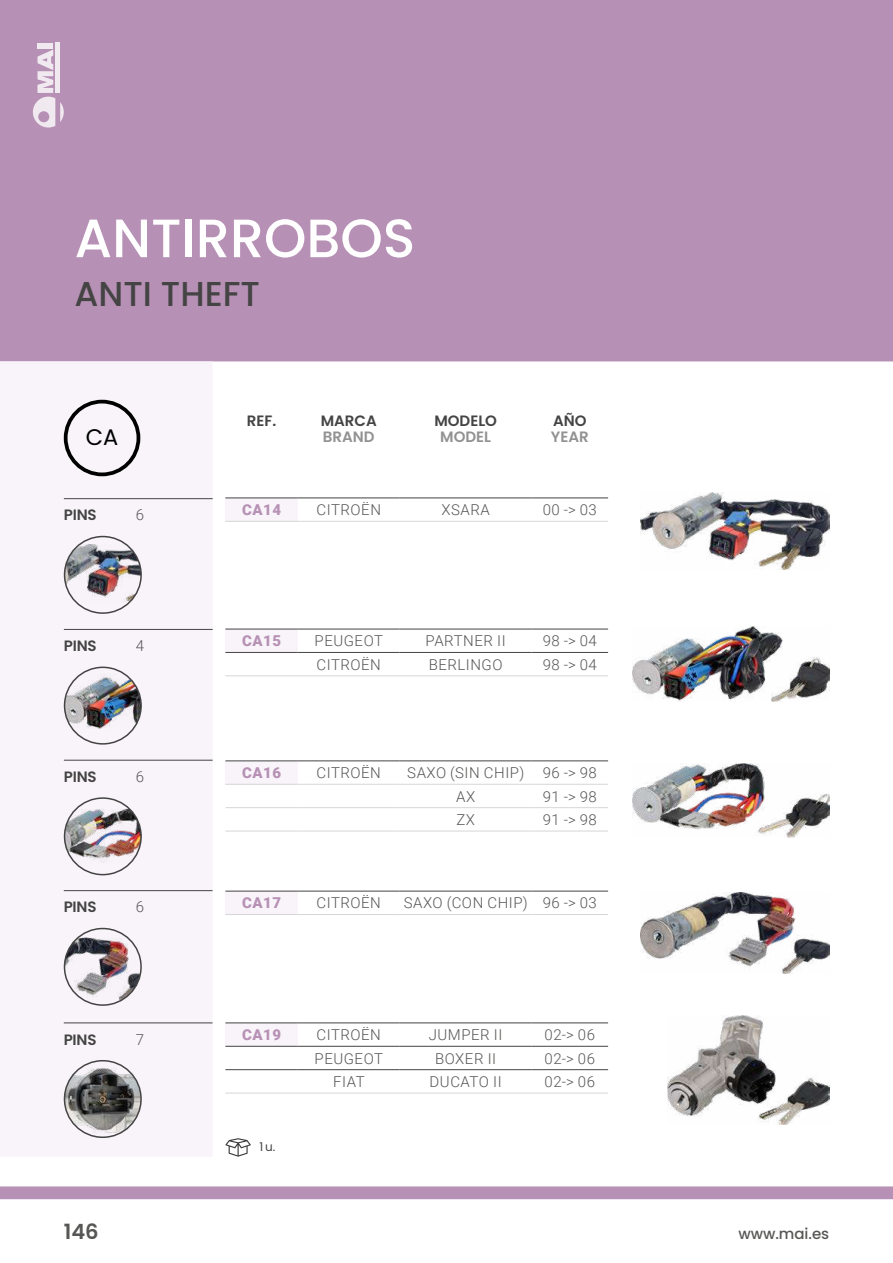
<style>
.page{position:relative;width:893px;height:1263px;background:#fff}
.page>*{position:absolute;margin:0;border:0;box-sizing:border-box;transform-origin:0 0}
.t1{font:500 54px "Poppins";color:#fff}
.t2{font:500 34.5px "Poppins";color:#454444}
.t3{font:22.5px "Poppins";color:#000}
.t4{font:600 21px "Poppins";color:#575756}
.t5{font:300 15px/23.4px "Roboto";letter-spacing:.035em;color:#575756}
.t6{font:600 15px "Poppins";letter-spacing:-.015em;color:#454444}
.t7{font:900 15px "Roboto";letter-spacing:.035em;color:#b791b5}
.t8{font:600 15px "Poppins";color:#929292}
.t9{font:500 15px "Poppins";letter-spacing:-.005em;color:#575756}
.t10{font:12px "Poppins";color:#454444}
</style>
<div class="page">
<div style="left:0;top:0;width:893px;height:361px;background:#b791b5"></div>
<svg style="left:0;top:1186px;width:893px;height:13px;background:#b994b7"></svg>
<div style="left:55px;top:43px;width:5px;height:50px;background:#f0e9f0"></div>
<div style="left:38px;top:43px;width:15px;height:5px;background:#f0e9f0"></div>
<svg style="left:33px;top:50px;width:31px;height:78px;background:#d3bdd2"></svg>
<img style="left:640px;top:893px;width:189px;height:80px">
<div style="left:0;top:361px;width:213px;height:795px;background:#f8f4f9"></div>
<hr style="left:64px;top:498px;width:149px;height:1px;background:#454444">
<div style="left:225px;top:498px;width:73px;height:23px;background:#f8f4f9"></div>
<hr style="left:225px;top:521px;width:73px;height:1px;background:#d6d7d8">
<hr style="left:298px;top:521px;width:102px;height:1px;background:#d6d7d8">
<hr style="left:400px;top:521px;width:132px;height:1px;background:#d6d7d8">
<hr style="left:532px;top:521px;width:76px;height:1px;background:#d6d7d8">
<hr style="left:225px;top:497px;width:73px;height:1px;background:#454444">
<hr style="left:298px;top:497px;width:102px;height:1px;background:#454444">
<hr style="left:400px;top:497px;width:132px;height:1px;background:#454444">
<hr style="left:532px;top:497px;width:76px;height:1px;background:#454444">
<hr style="left:64px;top:629px;width:149px;height:1px;background:#454444">
<div style="left:225px;top:629px;width:73px;height:23px;background:#f8f4f9"></div>
<hr style="left:225px;top:675px;width:73px;height:1px;background:#d6d7d8">
<hr style="left:298px;top:675px;width:102px;height:1px;background:#d6d7d8">
<hr style="left:400px;top:675px;width:132px;height:1px;background:#d6d7d8">
<hr style="left:532px;top:675px;width:76px;height:1px;background:#d6d7d8">
<hr style="left:225px;top:629px;width:73px;height:1px;background:#454444">
<hr style="left:298px;top:629px;width:102px;height:1px;background:#454444">
<hr style="left:400px;top:629px;width:132px;height:1px;background:#454444">
<hr style="left:532px;top:629px;width:76px;height:1px;background:#454444">
<hr style="left:225px;top:652px;width:73px;height:1px;background:#454444">
<hr style="left:298px;top:652px;width:102px;height:1px;background:#454444">
<hr style="left:400px;top:652px;width:132px;height:1px;background:#454444">
<hr style="left:532px;top:652px;width:76px;height:1px;background:#454444">
<hr style="left:64px;top:760px;width:149px;height:1px;background:#454444">
<div style="left:225px;top:761px;width:73px;height:23px;background:#f8f4f9"></div>
<hr style="left:225px;top:784px;width:73px;height:1px;background:#d6d7d8">
<hr style="left:298px;top:784px;width:102px;height:1px;background:#d6d7d8">
<hr style="left:400px;top:784px;width:132px;height:1px;background:#d6d7d8">
<hr style="left:532px;top:784px;width:76px;height:1px;background:#d6d7d8">
<hr style="left:225px;top:807px;width:73px;height:1px;background:#d6d7d8">
<hr style="left:298px;top:807px;width:102px;height:1px;background:#d6d7d8">
<hr style="left:400px;top:807px;width:132px;height:1px;background:#d6d7d8">
<hr style="left:532px;top:807px;width:76px;height:1px;background:#d6d7d8">
<hr style="left:225px;top:831px;width:73px;height:1px;background:#d6d7d8">
<hr style="left:298px;top:831px;width:102px;height:1px;background:#d6d7d8">
<hr style="left:400px;top:831px;width:132px;height:1px;background:#d6d7d8">
<hr style="left:532px;top:831px;width:76px;height:1px;background:#d6d7d8">
<hr style="left:225px;top:760px;width:73px;height:1px;background:#454444">
<hr style="left:298px;top:760px;width:102px;height:1px;background:#454444">
<hr style="left:400px;top:760px;width:132px;height:1px;background:#454444">
<hr style="left:532px;top:760px;width:76px;height:1px;background:#454444">
<img style="left:65px;top:544px;width:76px;height:59px">
<div style="left:64px;top:536px;width:78px;height:78px;border:2px solid #454444;border-radius:50%"></div>
<img style="left:65px;top:667px;width:76px;height:62px">
<div style="left:64px;top:666px;width:78px;height:79px;border:2px solid #454444;border-radius:50%"></div>
<img style="left:65px;top:808px;width:76px;height:56px">
<div style="left:64px;top:797px;width:78px;height:78px;border:2px solid #454444;border-radius:50%"></div>
<img style="left:640px;top:493px;width:189px;height:76px">
<img style="left:633px;top:626px;width:196px;height:75px">
<img style="left:633px;top:763px;width:196px;height:74px">
<svg style="left:225px;top:1138px;width:26px;height:19px"></svg>
<div style="left:64px;top:400px;width:76px;height:76px;border:4px solid #000;border-radius:50%"></div>
<hr style="left:64px;top:890px;width:149px;height:1px;background:#454444">
<div style="left:225px;top:891px;width:73px;height:23px;background:#f8f4f9"></div>
<hr style="left:225px;top:914px;width:73px;height:1px;background:#d6d7d8">
<hr style="left:298px;top:914px;width:102px;height:1px;background:#d6d7d8">
<hr style="left:400px;top:914px;width:132px;height:1px;background:#d6d7d8">
<hr style="left:532px;top:914px;width:76px;height:1px;background:#d6d7d8">
<hr style="left:225px;top:891px;width:73px;height:1px;background:#454444">
<hr style="left:298px;top:891px;width:102px;height:1px;background:#454444">
<hr style="left:400px;top:891px;width:132px;height:1px;background:#454444">
<hr style="left:532px;top:891px;width:76px;height:1px;background:#454444">
<img style="left:64px;top:937px;width:77px;height:63px">
<div style="left:64px;top:928px;width:78px;height:78px;border:2px solid #454444;border-radius:50%"></div>
<hr style="left:64px;top:1022px;width:149px;height:1px;background:#454444">
<div style="left:225px;top:1023px;width:73px;height:23px;background:#f8f4f9"></div>
<hr style="left:225px;top:1093px;width:73px;height:1px;background:#d6d7d8">
<hr style="left:298px;top:1093px;width:102px;height:1px;background:#d6d7d8">
<hr style="left:400px;top:1093px;width:132px;height:1px;background:#d6d7d8">
<hr style="left:532px;top:1093px;width:76px;height:1px;background:#d6d7d8">
<hr style="left:225px;top:1022px;width:73px;height:1px;background:#454444">
<hr style="left:298px;top:1022px;width:102px;height:1px;background:#454444">
<hr style="left:400px;top:1022px;width:132px;height:1px;background:#454444">
<hr style="left:532px;top:1022px;width:76px;height:1px;background:#454444">
<hr style="left:225px;top:1046px;width:73px;height:1px;background:#454444">
<hr style="left:298px;top:1046px;width:102px;height:1px;background:#454444">
<hr style="left:400px;top:1046px;width:132px;height:1px;background:#454444">
<hr style="left:532px;top:1046px;width:76px;height:1px;background:#454444">
<hr style="left:225px;top:1069px;width:73px;height:1px;background:#454444">
<hr style="left:298px;top:1069px;width:102px;height:1px;background:#454444">
<hr style="left:400px;top:1069px;width:132px;height:1px;background:#454444">
<hr style="left:532px;top:1069px;width:76px;height:1px;background:#454444">
<img style="left:64px;top:1062px;width:77px;height:75px">
<div style="left:64px;top:1060px;width:78px;height:78px;border:2px solid #454444;border-radius:50%"></div>
<img style="left:668px;top:1016px;width:161px;height:109px">
<h1 class="t1" style="left:74px;top:207px;width:342px">ANTIRROBOS</h1>
<h2 class="t2" style="left:74px;top:274px;width:187px">ANTI THEFT</h2>
<h3 class="t3" style="left:86px;top:424px;width:34px">CA</h3>
<p class="t6" style="left:247px;top:412px;width:31px">REF.</p>
<p class="t6" style="left:321px;top:412px;width:58px">MARCA</p>
<p class="t8" style="left:323px;top:428px;width:53px">BRAND</p>
<p class="t6" style="left:434px;top:412px;width:64px">MODELO</p>
<p class="t8" style="left:440px;top:428px;width:52px">MODEL</p>
<p class="t6" style="left:553px;top:412px;width:35px">AÑO</p>
<p class="t8" style="left:551px;top:428px;width:39px">YEAR</p>
<p class="t6" style="left:64px;top:506px;width:34px">PINS</p>
<p class="t5" style="left:136px;top:503px;width:10px">6</p>
<p class="t7" style="left:242px;top:499px;width:40px">CA14</p>
<p class="t5" style="left:316px;top:498px;width:66px">CITROËN</p>
<p class="t5" style="left:441px;top:498px;width:50px">XSARA</p>
<p class="t5" style="left:543px;top:498px;width:56px">00 -&gt; 03</p>
<p class="t6" style="left:64px;top:637px;width:34px">PINS</p>
<p class="t5" style="left:136px;top:633px;width:10px">4</p>
<p class="t7" style="left:242px;top:630px;width:40px">CA15</p>
<p class="t5" style="left:315px;top:629px;width:70px">PEUGEOT</p>
<p class="t5" style="left:426px;top:629px;width:82px">PARTNER II</p>
<p class="t5" style="left:543px;top:629px;width:56px">98 -&gt; 04</p>
<p class="t5" style="left:316px;top:652px;width:66px">CITROËN</p>
<p class="t5" style="left:429px;top:652px;width:75px">BERLINGO</p>
<p class="t5" style="left:543px;top:652px;width:56px">98 -&gt; 04</p>
<p class="t6" style="left:64px;top:768px;width:34px">PINS</p>
<p class="t5" style="left:136px;top:764px;width:10px">6</p>
<p class="t7" style="left:242px;top:762px;width:40px">CA16</p>
<p class="t5" style="left:316px;top:761px;width:66px">CITROËN</p>
<p class="t5" style="left:456px;top:761px;width:142px;text-indent:-49px">SAXO (SIN CHIP) 96 -&gt; 98<br>AX</p>
<p class="t5" style="left:543px;top:784px;width:56px">91 -&gt; 98</p>
<p class="t5" style="left:456px;top:807px;width:20px">ZX</p>
<p class="t5" style="left:543px;top:807px;width:56px">91 -&gt; 98</p>
<p class="t6" style="left:64px;top:898px;width:34px">PINS</p>
<p class="t5" style="left:136px;top:895px;width:10px">6</p>
<p class="t7" style="left:242px;top:892px;width:40px">CA17</p>
<p class="t5" style="left:316px;top:891px;width:66px">CITROËN</p>
<p class="t5" style="left:404px;top:891px;width:195px">SAXO (CON CHIP) 96 -&gt; 03</p>
<p class="t6" style="left:64px;top:1030px;width:34px">PINS</p>
<p class="t5" style="left:136px;top:1027px;width:10px">7</p>
<p class="t7" style="left:242px;top:1024px;width:40px">CA19</p>
<p class="t5" style="left:316px;top:1023px;width:66px">CITROËN</p>
<p class="t5" style="left:429px;top:1023px;width:75px">JUMPER II</p>
<p class="t5" style="left:545px;top:1023px;width:52px">02-&gt; 06</p>
<p class="t5" style="left:315px;top:1046px;width:70px">PEUGEOT</p>
<p class="t5" style="left:435px;top:1046px;width:63px">BOXER II</p>
<p class="t5" style="left:545px;top:1046px;width:52px">02-&gt; 06</p>
<p class="t5" style="left:333px;top:1069px;width:33px">FIAT</p>
<p class="t5" style="left:430px;top:1069px;width:74px">DUCATO II</p>
<p class="t5" style="left:545px;top:1069px;width:52px">02-&gt; 06</p>
<p class="t10" style="left:259px;top:1140px;width:18px">1 u.</p>
<h3 class="t4" style="left:64px;top:1219px;width:36px">146</h3>
<p class="t9" style="left:738px;top:1225px;width:92px">www.mai.es</p>
</div>
